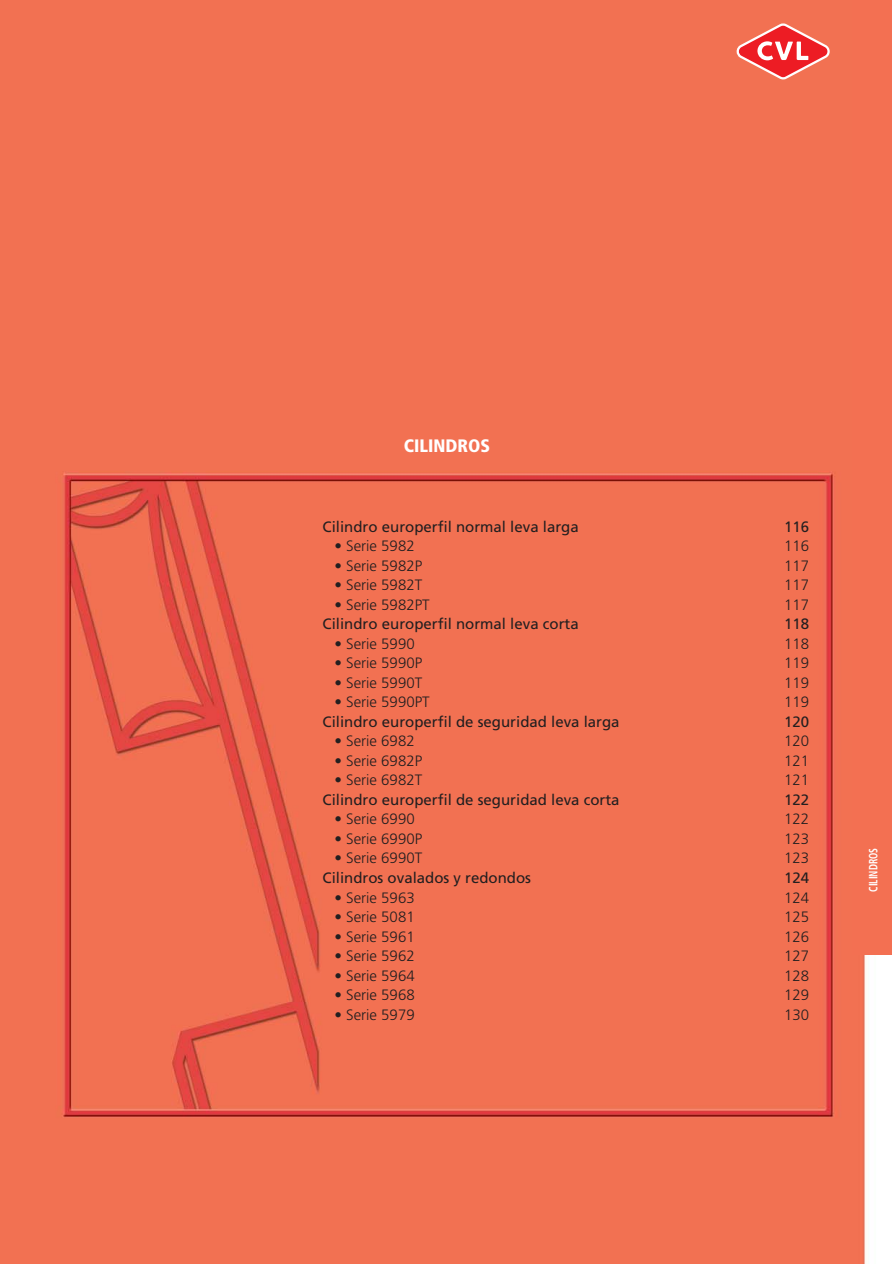
<style>
.page{position:relative;width:892px;height:1264px;background:#fff}
.page>*{position:absolute;margin:0;border:0;box-sizing:border-box;transform-origin:0 0}
.t1{font:900 condensed 18px "Frutiger LT Std";color:#fff}
.t2{font:300 15px "Frutiger LT Std";color:#231f20}
.t3{font:15px "Frutiger LT Std";color:#231f20}
.t4{font:700 condensed 12px "Frutiger LT Std";color:#fff;scale:.8 1}
</style>
<div class="page">
<div style="left:0;top:0;width:891px;height:1263px;background:#f27152"></div>
<svg style="left:736px;top:23px;width:93px;height:57px;background:#f2655c"></svg>
<div style="left:851px;top:0;width:40px;height:954px;background:#f37052"></div>
<p class="t1" style="left:403px;top:437px;width:88px">CILINDROS</p>
<p class="t3" style="left:322px;top:519px;width:257px">Cilindro europerfil normal leva larga</p>
<p class="t3" style="left:783px;top:519px;width:27px">116</p>
<p class="t2" style="left:334px;top:538px;width:82px">• Serie 5982</p>
<p class="t2" style="left:783px;top:538px;width:27px">116</p>
<p class="t2" style="left:334px;top:558px;width:89px">• Serie 5982P</p>
<p class="t2" style="left:783px;top:558px;width:27px">117</p>
<p class="t2" style="left:334px;top:577px;width:89px">• Serie 5982T</p>
<p class="t2" style="left:783px;top:577px;width:27px">117</p>
<p class="t2" style="left:334px;top:597px;width:97px">• Serie 5982PT</p>
<p class="t2" style="left:783px;top:597px;width:27px">117</p>
<p class="t3" style="left:322px;top:616px;width:257px">Cilindro europerfil normal leva corta</p>
<p class="t3" style="left:783px;top:616px;width:27px">118</p>
<p class="t2" style="left:334px;top:636px;width:82px">• Serie 5990</p>
<p class="t2" style="left:783px;top:636px;width:27px">118</p>
<p class="t2" style="left:334px;top:655px;width:89px">• Serie 5990P</p>
<p class="t2" style="left:783px;top:655px;width:27px">119</p>
<p class="t2" style="left:334px;top:675px;width:89px">• Serie 5990T</p>
<p class="t2" style="left:783px;top:675px;width:27px">119</p>
<p class="t2" style="left:334px;top:694px;width:97px">• Serie 5990PT</p>
<p class="t2" style="left:783px;top:694px;width:27px">119</p>
<p class="t3" style="left:322px;top:714px;width:298px">Cilindro europerfil de seguridad leva larga</p>
<p class="t3" style="left:783px;top:714px;width:27px">120</p>
<p class="t2" style="left:334px;top:733px;width:82px">• Serie 6982</p>
<p class="t2" style="left:783px;top:733px;width:27px">120</p>
<p class="t2" style="left:334px;top:753px;width:89px">• Serie 6982P</p>
<p class="t2" style="left:783px;top:753px;width:27px">121</p>
<p class="t2" style="left:334px;top:772px;width:89px">• Serie 6982T</p>
<p class="t2" style="left:783px;top:772px;width:27px">121</p>
<p class="t3" style="left:322px;top:792px;width:298px">Cilindro europerfil de seguridad leva corta</p>
<p class="t3" style="left:783px;top:792px;width:27px">122</p>
<p class="t2" style="left:334px;top:811px;width:82px">• Serie 6990</p>
<p class="t2" style="left:783px;top:811px;width:27px">122</p>
<p class="t2" style="left:334px;top:831px;width:89px">• Serie 6990P</p>
<p class="t2" style="left:783px;top:831px;width:27px">123</p>
<p class="t2" style="left:334px;top:850px;width:89px">• Serie 6990T</p>
<p class="t2" style="left:783px;top:850px;width:27px">123</p>
<p class="t3" style="left:322px;top:870px;width:210px">Cilindros ovalados y redondos</p>
<p class="t3" style="left:783px;top:870px;width:27px">124</p>
<p class="t2" style="left:334px;top:889px;width:82px">• Serie 5963</p>
<p class="t2" style="left:783px;top:889px;width:27px">124</p>
<p class="t2" style="left:334px;top:909px;width:82px">• Serie 5081</p>
<p class="t2" style="left:783px;top:909px;width:27px">125</p>
<p class="t2" style="left:334px;top:928px;width:82px">• Serie 5961</p>
<p class="t2" style="left:783px;top:928px;width:27px">126</p>
<p class="t2" style="left:334px;top:948px;width:82px">• Serie 5962</p>
<p class="t2" style="left:783px;top:948px;width:27px">127</p>
<p class="t2" style="left:334px;top:967px;width:82px">• Serie 5964</p>
<p class="t2" style="left:783px;top:967px;width:27px">128</p>
<p class="t2" style="left:334px;top:987px;width:82px">• Serie 5968</p>
<p class="t2" style="left:783px;top:987px;width:27px">129</p>
<p class="t2" style="left:334px;top:1006px;width:82px">• Serie 5979</p>
<p class="t2" style="left:783px;top:1006px;width:27px">130</p>
<p class="t4" style="left:867px;top:891px;width:56px;rotate:-90deg">CILINDROS</p>
</div>
